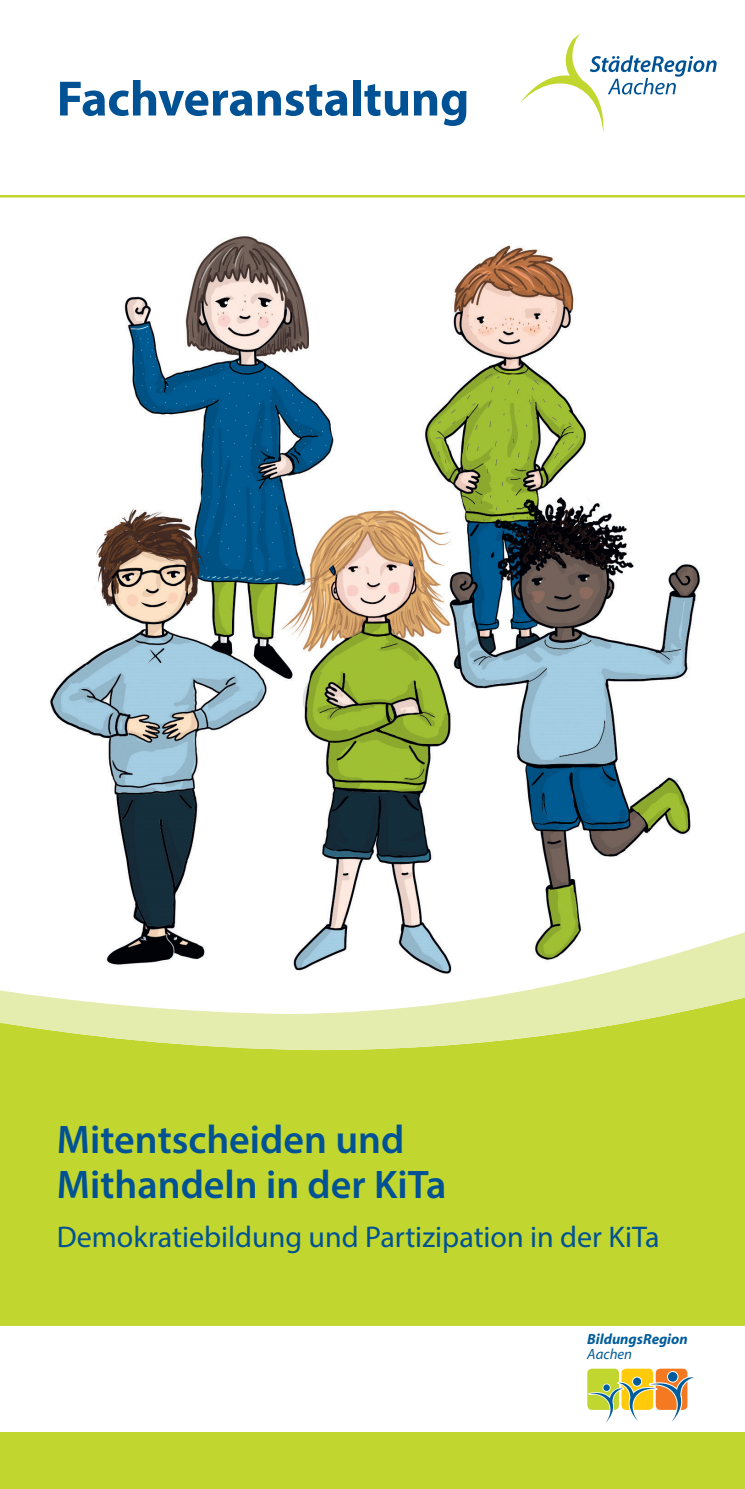
<style>
.page{position:relative;width:745px;height:1489px;background:#fff}
.page>*{position:absolute;margin:0;border:0;box-sizing:border-box;transform-origin:0 0}
.t1{font:700 50px "Myriad Pro";letter-spacing:-.005em;color:#005294}
.t2{font:600 40px/45px "Myriad Pro";color:#005294}
.t3{font:30px "Myriad Pro";color:#005294}
.t4{font:italic 700 14.75px "Myriad";color:#005c9b}
.t5{font:italic 14.75px "Myriad";color:#005c9b}
</style>
<div class="page">
<hr style="left:0;top:195px;width:744px;height:2px;background:#c1d72f">
<img style="left:50px;top:236px;width:650px;height:689px">
<svg style="left:520px;top:33px;width:196px;height:100px"></svg>
<div style="left:587px;top:1368px;width:31px;height:41px;background:#c1d72f;border-radius:5px"></div>
<div style="left:655px;top:1368px;width:32px;height:41px;background:#f47921;border-radius:5px"></div>
<div style="left:621px;top:1368px;width:31px;height:41px;background:#feca0a;border-radius:5px"></div>
<div style="left:666px;top:1370px;width:12px;height:12px;border:2px solid #fff;border-radius:50%"></div>
<svg style="left:587px;top:1376px;width:107px;height:47px"></svg>
<svg style="left:632px;top:1377px;width:8px;height:8px"></svg>
<svg style="left:667px;top:1371px;width:10px;height:10px"></svg>
<div style="left:0;top:1431px;width:744px;height:57px;background:#c1d72f"></div>
<div style="left:0;top:1050px;width:744px;height:275px;background:#c1d72f"></div>
<svg style="left:0;top:925px;width:744px;height:125px"></svg>
<h1 class="t1" style="left:57px;top:66px;width:414px">Fachveranstaltung</h1>
<h2 class="t2" style="left:57px;top:1116px;width:391px">Mitentscheiden und<br>Mithandeln in der KiTa</h2>
<p class="t3" style="left:57px;top:1218px;width:604px">Demokratiebildung und Partizipation in der KiTa</p>
<p class="t4" style="left:587px;top:1331px;width:102px">BildungsRegion</p>
<p class="t5" style="left:587px;top:1346px;width:46px">Aachen</p>
</div>
